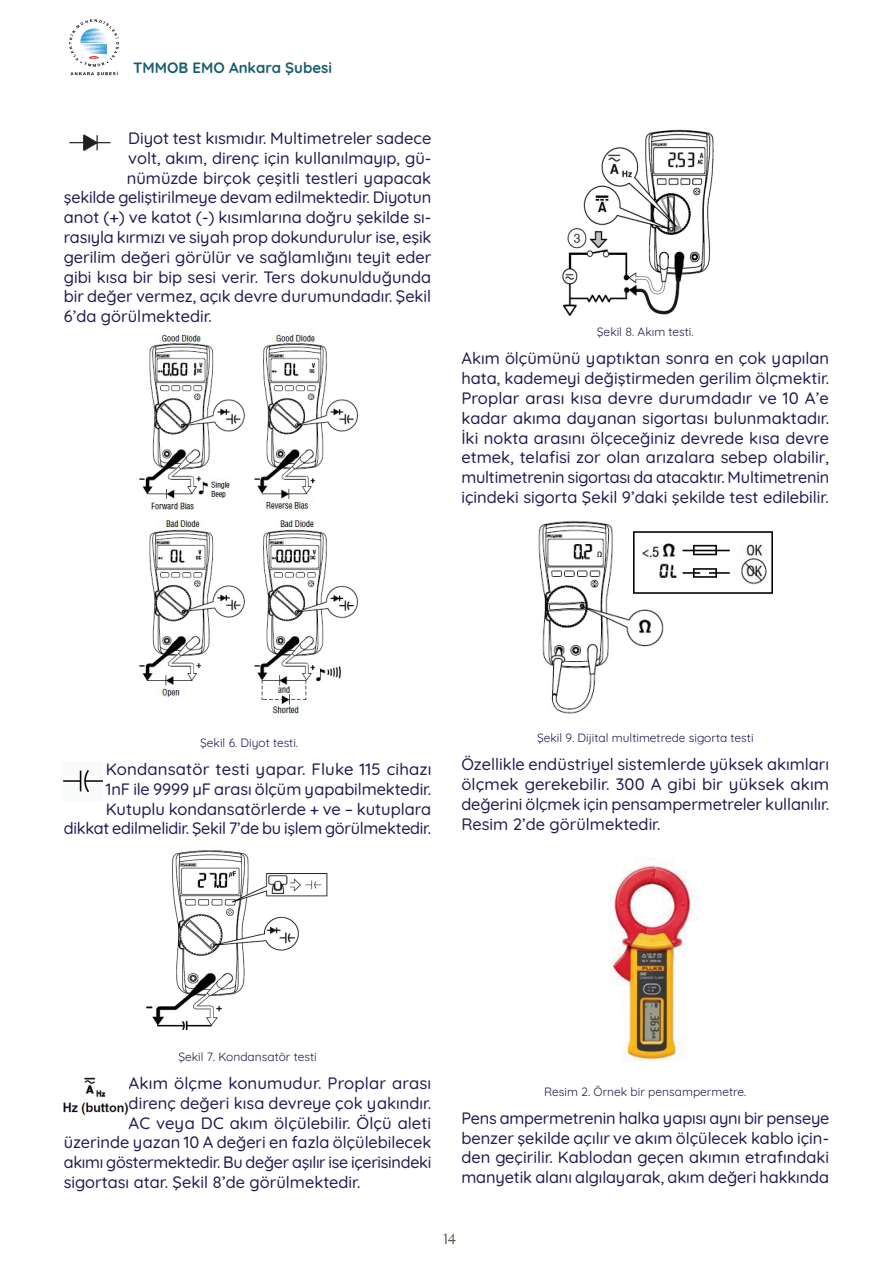
<style>
.page{position:relative;width:893px;height:1263px;background:#fff}
.page>*{position:absolute;margin:0;border:0;box-sizing:border-box;transform-origin:0 0}
.t1{font:18px "CAT Linz";color:#594c3b}
.t2{font:500 16.5px/19.8px "Quicksand";color:#1f1c51;text-align:justify}
.t3{font:500 16.5px "Quicksand";letter-spacing:-.02em;color:#1f1c51}
.t4{font:700 15px "Quicksand";color:#195e71}
.t5{font:12px "Quicksand";color:#1f1c51}
</style>
<div class="page">
<img style="left:70px;top:19px;width:49px;height:57px">
<img style="left:139px;top:332px;width:219px;height:383px">
<img style="left:146px;top:850px;width:181px;height:181px">
<img style="left:562px;top:129px;width:152px;height:187px">
<img style="left:538px;top:520px;width:235px;height:194px">
<img style="left:69px;top:134px;width:42px;height:17px">
<img style="left:64px;top:770px;width:38px;height:22px">
<img style="left:64px;top:1077px;width:65px;height:38px">
<img style="left:610px;top:864px;width:88px;height:198px">
<p class="t4" style="left:133px;top:56px;width:200px">TMMOB EMO Ankara Şubesi</p>
<p class="t2" style="left:128px;top:127px;width:305px">Diyot test kısmıdır. Multimetreler sadece</p>
<p class="t2" style="left:128px;top:146px;width:304px">volt, akım, direnç için kullanılmayıp, gü-</p>
<p class="t2" style="left:127px;top:166px;width:306px">nümüzde birçok çeşitli testleri yapacak</p>
<p class="t2" style="left:64px;top:186px;width:369px">şekilde geliştirilmeye devam edilmektedir. Diyotun</p>
<p class="t2" style="left:64px;top:206px;width:369px">anot (+) ve katot (-) kısımlarına doğru şekilde sı-</p>
<p class="t2" style="left:64px;top:226px;width:369px">rasıyla kırmızı ve siyah prop dokundurulur ise, eşik</p>
<p class="t2" style="left:64px;top:245px;width:369px">gerilim değeri görülür ve sağlamlığını teyit eder</p>
<p class="t2" style="left:64px;top:265px;width:369px">gibi kısa bir bip sesi verir. Ters dokunulduğunda</p>
<p class="t2" style="left:64px;top:285px;width:369px">bir değer vermez, açık devre durumundadır. Şekil</p>
<p class="t2" style="left:64px;top:305px;width:150px">6’da görülmektedir.</p>
<p class="t5" style="left:597px;top:322px;width:98px">Şekil 8. Akım testi.</p>
<p class="t2" style="left:461px;top:347px;width:370px">Akım ölçümünü yaptıktan sonra en çok yapılan hata, kademeyi değiştirmeden gerilim ölçmektir.<br>Proplar arası kısa devre durumdadır ve 10 A’e kadar akıma dayanan sigortası bulunmaktadır.<br>İki nokta arasını ölçeceğiniz devrede kısa devre etmek, telafisi zor olan arızalara sebep olabilir, multimetrenin sigortası da atacaktır. Multimetrenin içindeki sigorta Şekil 9’daki şekilde test edilebilir.</p>
<p class="t5" style="left:200px;top:733px;width:99px">Şekil 6. Diyot testi.</p>
<p class="t2" style="left:64px;top:757px;width:369px;text-align:right">Kondansatör testi yapar. Fluke 115 cihazı<br>1nF ile 9999 µF arası ölçüm yapabilmektedir.<br>Kutuplu kondansatörlerde + ve – kutuplara dikkat edilmelidir. Şekil 7’de bu işlem görülmektedir.</p>
<p class="t5" style="left:537px;top:728px;width:218px">Şekil 9. Dijital multimetrede sigorta testi</p>
<p class="t2" style="left:461px;top:753px;width:369px">Özellikle endüstriyel sistemlerde yüksek akımları ölçmek gerekebilir. 300 A gibi bir yüksek akım değerini ölçmek için pensampermetreler kullanılır.<br>Resim 2’de görülmektedir.</p>
<p class="t5" style="left:178px;top:1047px;width:140px">Şekil 7. Kondansatör testi</p>
<p class="t2" style="left:129px;top:1071px;width:304px">Akım ölçme konumudur. Proplar arası</p>
<p class="t2" style="left:129px;top:1091px;width:304px">direnç değeri kısa devreye çok yakındır.</p>
<p class="t2" style="left:129px;top:1111px;width:304px">AC veya DC akım ölçülebilir. Ölçü aleti</p>
<p class="t2" style="left:64px;top:1131px;width:369px">üzerinde yazan 10 A değeri en fazla ölçülebilecek</p>
<p class="t3" style="left:64px;top:1149px;width:369px">akımı göstermektedir. Bu değer aşılır ise içerisindeki</p>
<p class="t2" style="left:64px;top:1170px;width:298px">sigortası atar. Şekil 8’de görülmektedir.</p>
<p class="t5" style="left:544px;top:1082px;width:204px">Resim 2. Örnek bir pensampermetre.</p>
<p class="t2" style="left:461px;top:1106px;width:369px">Pens ampermetrenin halka yapısı aynı bir penseye benzer şekilde açılır ve akım ölçülecek kablo için&shy;den geçirilir. Kablodan geçen akımın etrafındaki manyetik alanı algılayarak, akım değeri hakkında</p>
<p class="t1" style="left:443px;top:1229px;width:15px">14</p>
</div>
